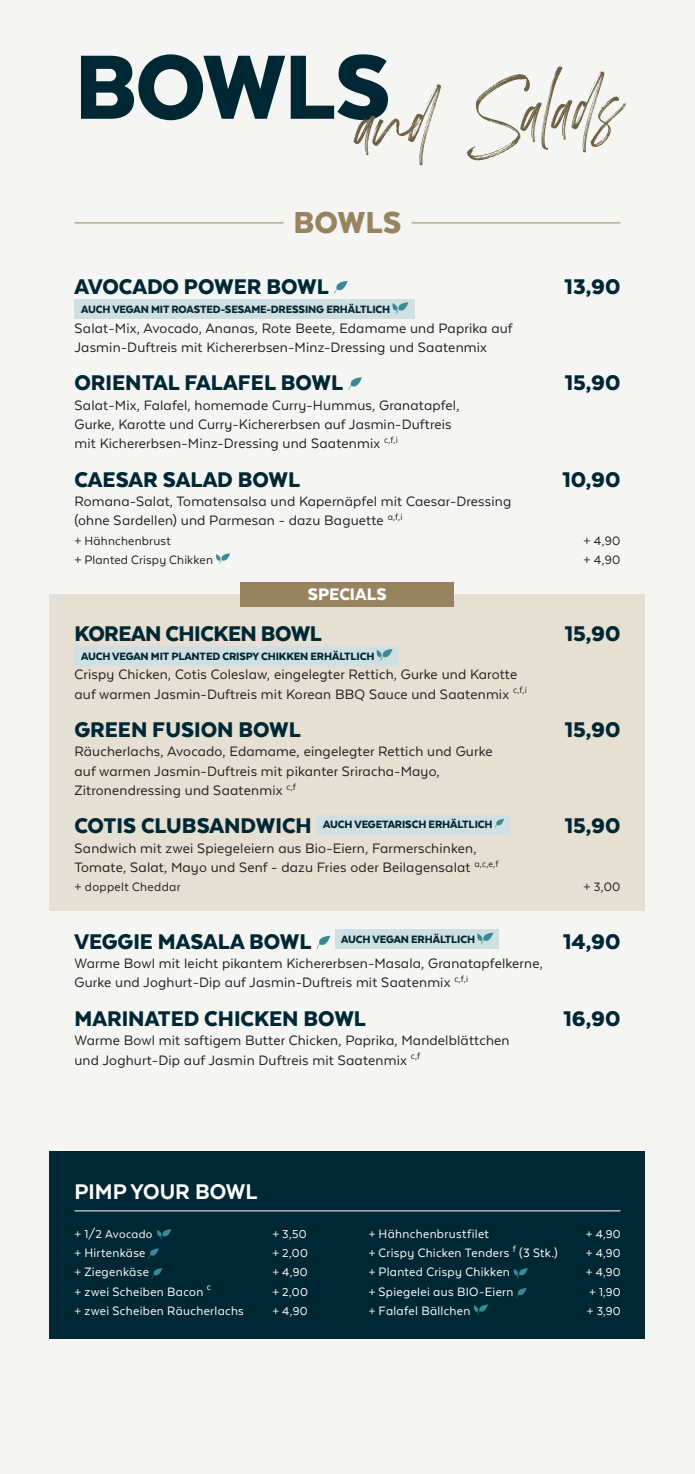
<style>
.page{position:relative;width:695px;height:1474px;background:#fff}
.page>*{position:absolute;margin:0;border:0;box-sizing:border-box;transform-origin:0 0}
.t1{font:127.75px "Drama";color:#6d6044}
.t2{font:900 105px "Texta Alt";letter-spacing:-.02em;color:#002734}
.Kategorien{font:900 35px "Texta Alt";color:#97835e}
.Fließtext{font:900 24.5px "Texta Alt";color:#002734}
.Gericht{font:900 24.5px "Texta Alt";color:#002734}
.Fließtext-2{font:900 24.5px "Texta Alt";letter-spacing:-.02em;color:#002734}
.Gericht-2{font:800 24.5px "Texta Alt";color:#fff}
.t3{font:900 19.25px "Texta Alt";color:#fff}
.Fließtext-3{font:15.75px/19.2px "Texta Alt";letter-spacing:.01em;color:#231f20}
.Fließtext-4{font:14px "Texta Alt";letter-spacing:.025em;color:#fff}
.Fließtext-5{font:14px "Texta Alt";letter-spacing:.015em;color:#231f20}
.Fließtext-6{font:13.12px "Texta Alt";letter-spacing:.015em;color:#fff}
.t4{font:900 12.25px "Texta Alt";letter-spacing:-.01em;color:#002734}
.s1{font-size:13.12px}
</style>
<div class="page">
<div style="left:0;top:0;width:694px;height:1473px;background:#f5f6f3"></div>
<div style="left:50px;top:594px;width:595px;height:316px;background:#e5e0d3"></div>
<hr style="left:74px;top:222px;width:546px;height:1px;background:#97835e">
<div style="left:283px;top:211px;width:128px;height:24px;background:#f5f6f3"></div>
<svg style="left:334px;top:281px;width:13px;height:13px"></svg>
<div style="left:74px;top:299px;width:341px;height:19px;background:#d0dfe2"></div>
<svg style="left:392px;top:302px;width:16px;height:12px"></svg>
<svg style="left:348px;top:377px;width:14px;height:13px"></svg>
<svg style="left:216px;top:553px;width:14px;height:10px"></svg>
<div style="left:74px;top:646px;width:325px;height:19px;background:#d0dfe2"></div>
<svg style="left:376px;top:649px;width:16px;height:11px"></svg>
<div style="left:316px;top:815px;width:193px;height:19px;background:#d0dfe2"></div>
<svg style="left:494px;top:819px;width:10px;height:9px"></svg>
<svg style="left:317px;top:935px;width:13px;height:13px"></svg>
<div style="left:335px;top:929px;width:164px;height:19px;background:#d0dfe2"></div>
<svg style="left:477px;top:932px;width:16px;height:12px"></svg>
<div style="left:240px;top:582px;width:214px;height:24px;background:#97835e"></div>
<div style="left:50px;top:1151px;width:595px;height:187px;background:#002734"></div>
<svg style="left:474px;top:1304px;width:14px;height:10px"></svg>
<hr style="left:74px;top:1210px;width:546px;height:1px;background:#fff">
<svg style="left:157px;top:1229px;width:14px;height:10px"></svg>
<svg style="left:148px;top:1248px;width:11px;height:10px"></svg>
<svg style="left:152px;top:1268px;width:10px;height:10px"></svg>
<svg style="left:513px;top:1268px;width:15px;height:10px"></svg>
<svg style="left:516px;top:1288px;width:10px;height:10px"></svg>
<p class="t2" style="left:74px;top:32px;width:318px">BOWLS</p>
<p class="t1" style="left:350px;top:64px;width:266px;rotate:-4deg">and Salads</p>
<p class="Kategorien" style="left:293px;top:204px;width:110px">BOWLS</p>
<p class="Gericht" style="left:74px;top:274px;width:256px">AVOCADO POWER BOWL</p>
<p class="Gericht" style="left:564px;top:274px;width:57px">13,90</p>
<p class="t4" style="left:81px;top:303px;width:310px">AUCH VEGAN MIT ROASTED-SESAME-DRESSING ERHÄLTLICH</p>
<p class="Fließtext-3" style="left:74px;top:318px;width:439px">Salat-Mix, Avocado, Ananas, Rote Beete, Edamame und Paprika auf<br>Jasmin-Duftreis mit Kichererbsen-Minz-Dressing und Saatenmix</p>
<p class="Fließtext" style="left:74px;top:370px;width:270px">ORIENTAL FALAFEL BOWL</p>
<p class="Fließtext" style="left:564px;top:370px;width:57px">15,90</p>
<p class="Fließtext-3" style="left:74px;top:395px;width:386px">Salat-Mix, Falafel, homemade Curry-Hummus, Granatapfel,</p>
<p class="Fließtext-3" style="left:74px;top:414px;width:379px">Gurke, Karotte und Curry-Kichererbsen auf Jasmin-Duftreis</p>
<p class="Fließtext-3" style="left:74px;top:433px;width:325px">mit Kichererbsen-Minz-Dressing und Saatenmix <sup>c,f,i</sup></p>
<p class="Fließtext" style="left:74px;top:466px;width:227px">CAESAR SALAD BOWL</p>
<p class="Fließtext" style="left:562px;top:466px;width:60px">10,90</p>
<p class="Fließtext-3" style="left:74px;top:491px;width:438px">Romana-Salat, Tomatensalsa und Kapernäpfel mit Caesar-Dressing (ohne Sardellen) und Parmesan - dazu Baguette <sup>a,f,i</sup></p>
<p class="Fließtext-5" style="left:74px;top:533px;width:98px">+ Hähnchenbrust</p>
<p class="Fließtext-5" style="left:583px;top:533px;width:38px">+ 4,90</p>
<p class="Fließtext-5" style="left:74px;top:552px;width:140px">+ Planted Crispy Chikken</p>
<p class="Fließtext-5" style="left:583px;top:552px;width:38px">+ 4,90</p>
<p class="t3" style="left:308px;top:584px;width:80px">SPECIALS</p>
<p class="Fließtext-2" style="left:74px;top:620px;width:249px">KOREAN CHICKEN BOWL</p>
<p class="Fließtext" style="left:564px;top:620px;width:57px">15,90</p>
<p class="t4" style="left:81px;top:649px;width:295px">AUCH VEGAN MIT PLANTED CRISPY CHIKKEN ERHÄLTLICH</p>
<p class="Fließtext-3" style="left:74px;top:664px;width:453px">Crispy Chicken, Cotis Coleslaw, eingelegter Rettich, Gurke und Karotte auf warmen Jasmin-Duftreis mit Korean BBQ Sauce und Saatenmix <sup>c,f,i</sup></p>
<p class="Fließtext" style="left:74px;top:717px;width:228px">GREEN FUSION BOWL</p>
<p class="Fließtext" style="left:564px;top:717px;width:57px">15,90</p>
<p class="Fließtext-3" style="left:74px;top:741px;width:419px">Räucherlachs, Avocado, Edamame, eingelegter Rettich und Gurke auf warmen Jasmin-Duftreis mit pikanter Sriracha-Mayo,<br>Zitronendressing und Saatenmix <sup>c,f</sup></p>
<p class="Fließtext" style="left:74px;top:813px;width:239px">COTIS CLUBSANDWICH</p>
<p class="t4" style="left:323px;top:818px;width:171px">AUCH VEGETARISCH ERHÄLTLICH</p>
<p class="Fließtext" style="left:564px;top:813px;width:57px">15,90</p>
<p class="Fließtext-3" style="left:74px;top:838px;width:425px">Sandwich mit zwei Spiegeleiern aus Bio-Eiern, Farmerschinken,<br>Tomate, Salat, Mayo und Senf - dazu Fries oder Beilagensalat <sup>a,c,e,f</sup></p>
<p class="Fließtext-5" style="left:74px;top:879px;width:108px">+ doppelt Cheddar</p>
<p class="Fließtext-5" style="left:583px;top:879px;width:39px">+ 3,00</p>
<p class="Fließtext" style="left:74px;top:928px;width:239px">VEGGIE MASALA BOWL</p>
<p class="t4" style="left:341px;top:933px;width:135px">AUCH VEGAN ERHÄLTLICH</p>
<p class="Fließtext" style="left:563px;top:928px;width:59px">14,90</p>
<p class="Fließtext-3" style="left:74px;top:953px;width:470px">Warme Bowl mit leicht pikantem Kichererbsen-Masala, Granatapfelkerne,<br>Gurke und Joghurt-Dip auf Jasmin-Duftreis mit Saatenmix <sup>c,f,i</sup></p>
<p class="Fließtext" style="left:74px;top:1005px;width:293px">MARINATED CHICKEN BOWL</p>
<p class="Fließtext" style="left:563px;top:1005px;width:58px">16,90</p>
<p class="Fließtext-3" style="left:74px;top:1030px;width:436px">Warme Bowl mit saftigem Butter Chicken, Paprika, Mandelblättchen und Joghurt-Dip auf Jasmin Duftreis mit Saatenmix <sup>c,f</sup></p>
<p class="Gericht-2" style="left:74px;top:1179px;width:185px">PIMP YOUR BOWL</p>
<p class="Fließtext-6" style="left:74px;top:1227px;width:80px">+ 1/2 Avocado</p>
<p class="Fließtext-6" style="left:272px;top:1227px;width:36px">+ 3,50</p>
<p class="Fließtext-4" style="left:368px;top:1226px;width:122px"><span class="s1">+</span> Hähnchenbrustfilet</p>
<p class="Fließtext-6" style="left:585px;top:1227px;width:36px">+ 4,90</p>
<p class="Fließtext-4" style="left:74px;top:1245px;width:73px"><span class="s1">+</span> Hirtenkäse</p>
<p class="Fließtext-6" style="left:272px;top:1246px;width:37px">+ 2,00</p>
<p class="Fließtext-4" style="left:368px;top:1245px;width:190px"><span class="s1">+</span> Crispy Chicken Tenders <sup>f</sup> (3 Stk.)</p>
<p class="Fließtext-6" style="left:585px;top:1246px;width:36px">+ 4,90</p>
<p class="Fließtext-4" style="left:74px;top:1264px;width:76px"><span class="s1">+</span> Ziegenkäse</p>
<p class="Fließtext-6" style="left:272px;top:1265px;width:37px">+ 4,90</p>
<p class="Fließtext-4" style="left:368px;top:1264px;width:143px"><span class="s1">+</span> Planted Crispy Chikken</p>
<p class="Fließtext-6" style="left:585px;top:1265px;width:36px">+ 4,90</p>
<p class="Fließtext-4" style="left:74px;top:1284px;width:138px"><span class="s1">+</span> zwei Scheiben Bacon <sup>c</sup></p>
<p class="Fließtext-6" style="left:272px;top:1284px;width:37px">+ 2,00</p>
<p class="Fließtext-4" style="left:368px;top:1284px;width:146px"><span class="s1">+</span> Spiegelei aus BIO-Eiern</p>
<p class="Fließtext-6" style="left:589px;top:1284px;width:33px">+ 1,90</p>
<p class="Fließtext-4" style="left:74px;top:1303px;width:171px"><span class="s1">+</span> zwei Scheiben Räucherlachs</p>
<p class="Fließtext-6" style="left:272px;top:1304px;width:37px">+ 4,90</p>
<p class="Fließtext-4" style="left:368px;top:1303px;width:103px"><span class="s1">+</span> Falafel Bällchen</p>
<p class="Fließtext-6" style="left:586px;top:1304px;width:35px">+ 3,90</p>
</div>
